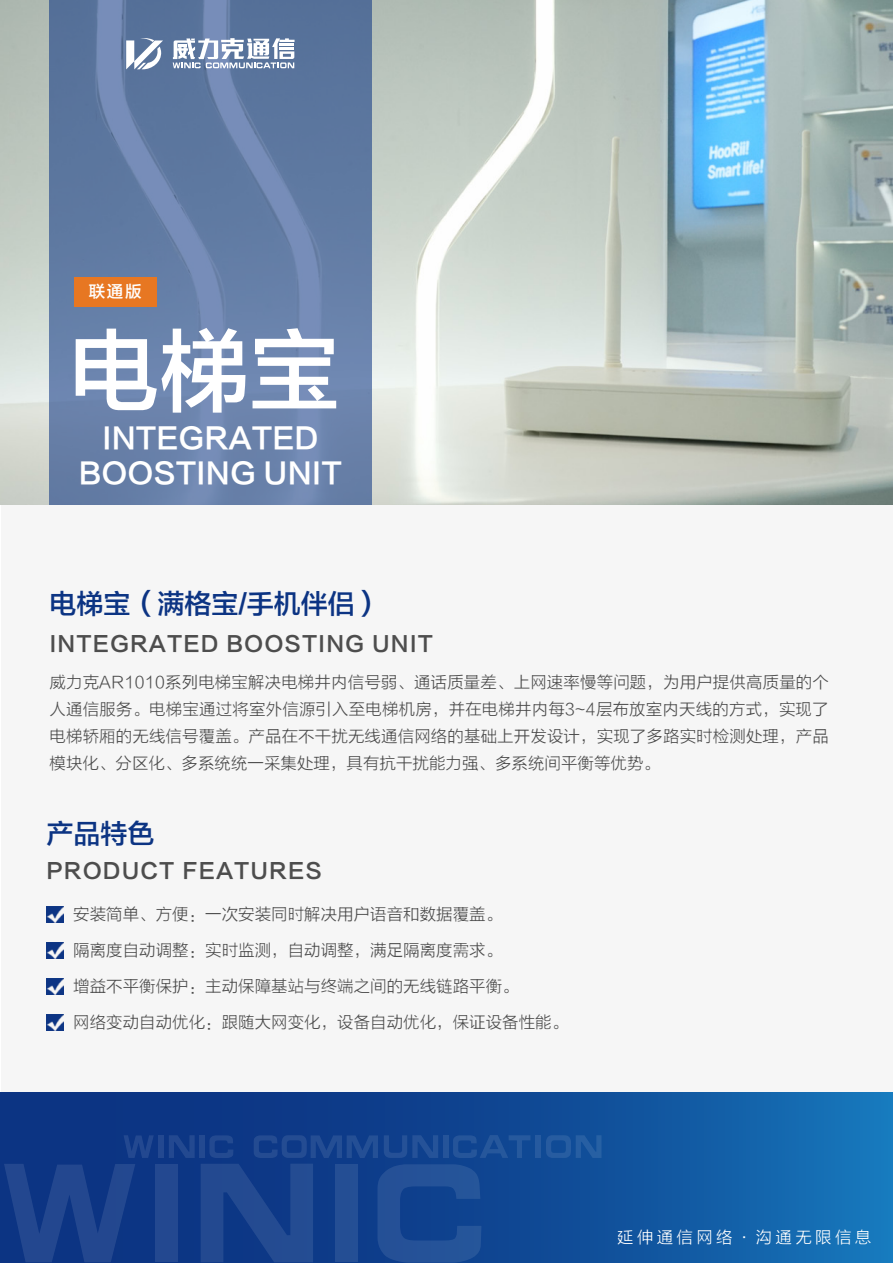
<style>
.page{position:relative;width:893px;height:1263px;background:#fff}
.page>*{position:absolute;margin:0;border:0;box-sizing:border-box;transform-origin:0 0}
.t1{font:90px "FZLTZHK GBK1 0";color:#fff}
.t2{font:28.5px/34.2px "FZLTZHK GBK1 0";color:#fff;text-align:center}
.t3{font:27px "FZLTZHK GBK1 0";color:#0c3483}
.t4{font:21px "FZLTZHK GBK1 0";letter-spacing:.05em;color:#4d4d4d}
.t5{font:16.5px/36px "FZLTXHK";color:#4d4d4d}
.t6{font:16.5px "FZLTXHK";letter-spacing:.2em;color:#fff}
.t7{font:16.5px "FZLTZHK GBK1 0";color:#fff}
</style>
<div class="page">
<div style="left:2px;top:478px;width:891px;height:752px;background:#f6f6f6"></div>
<img style="left:0;top:0;width:893px;height:504px">
<svg style="left:0;top:1093px;width:893px;height:170px;background:#10509b"></svg>
<svg style="left:124px;top:1135px;width:30px;height:23px"></svg>
<div style="left:158px;top:1135px;width:6px;height:23px;background:#234890"></div>
<svg style="left:169px;top:1135px;width:26px;height:23px"></svg>
<div style="left:200px;top:1135px;width:5px;height:23px;background:#234990"></div>
<svg style="left:209px;top:1135px;width:24px;height:23px"></svg>
<svg style="left:254px;top:1135px;width:124px;height:23px;background:#19448e"></svg>
<svg style="left:384px;top:1135px;width:54px;height:23px"></svg>
<div style="left:443px;top:1135px;width:5px;height:23px;background:#255499"></div>
<svg style="left:453px;top:1135px;width:77px;height:23px;background:#194d95"></svg>
<div style="left:535px;top:1135px;width:6px;height:23px;background:#265a9f"></div>
<svg style="left:546px;top:1135px;width:55px;height:23px"></svg>
<svg style="left:4px;top:1164px;width:131px;height:98px;background:#183e89"></svg>
<div style="left:155px;top:1164px;width:23px;height:98px;background:#234890"></div>
<svg style="left:201px;top:1164px;width:112px;height:98px;background:#1b438d"></svg>
<div style="left:335px;top:1164px;width:23px;height:98px;background:#244e94"></div>
<svg style="left:377px;top:1164px;width:104px;height:98px;background:#1b4a93"></svg>
<img style="left:47px;top:906px;width:16px;height:17px">
<img style="left:47px;top:942px;width:16px;height:17px">
<img style="left:47px;top:978px;width:16px;height:17px">
<img style="left:47px;top:1014px;width:16px;height:17px">
<svg style="left:49px;top:0;width:323px;height:505px;background:#657ea7"></svg>
<svg style="left:126px;top:38px;width:37px;height:31px"></svg>
<svg style="left:173px;top:38px;width:122px;height:30px"></svg>
<div style="left:75px;top:277px;width:82px;height:30px;background:#e77722"></div>
<p class="t7" style="left:89px;top:282px;width:54px">联通版</p>
<h1 class="t1" style="left:69px;top:322px;width:272px">电梯宝</h1>
<h2 class="t2" style="left:79px;top:422px;width:265px">INTEGRATED<br>BOOSTING UNIT</h2>
<h3 class="t3" style="left:50px;top:589px;width:334px">电梯宝（满格宝/手机伴侣）</h3>
<p class="t4" style="left:49px;top:632px;width:385px">INTEGRATED BOOSTING UNIT</p>
<p class="t5" style="left:50px;top:669px;width:781px;line-height:27px;text-align:justify">威力克AR1010系列电梯宝解决电梯井内信号弱、通话质量差、上网速率慢等问题，为用户提供高质量的个人通信服务。电梯宝通过将室外信源引入至电梯机房，并在电梯井内每3~4层布放室内天线的方式，实现了电梯轿厢的无线信号覆盖。产品在不干扰无线通信网络的基础上开发设计，实现了多路实时检测处理，产品模块化、分区化、多系统统一采集处理，具有抗干扰能力强、多系统间平衡等优势。</p>
<h3 class="t3" style="left:46px;top:818px;width:109px">产品特色</h3>
<p class="t4" style="left:46px;top:859px;width:277px">PRODUCT FEATURES</p>
<p class="t5" style="left:73px;top:897px;width:496px">安装简单、方便：一次安装同时解决用户语音和数据覆盖。<br>隔离度自动调整：实时监测，自动调整，满足隔离度需求。<br>增益不平衡保护：主动保障基站与终端之间的无线链路平衡。<br>网络变动自动优化：跟随大网变化，设备自动优化，保证设备性能。</p>
<p class="t6" style="left:617px;top:1228px;width:256px">延伸通信网络·沟通无限信息</p>
</div>
